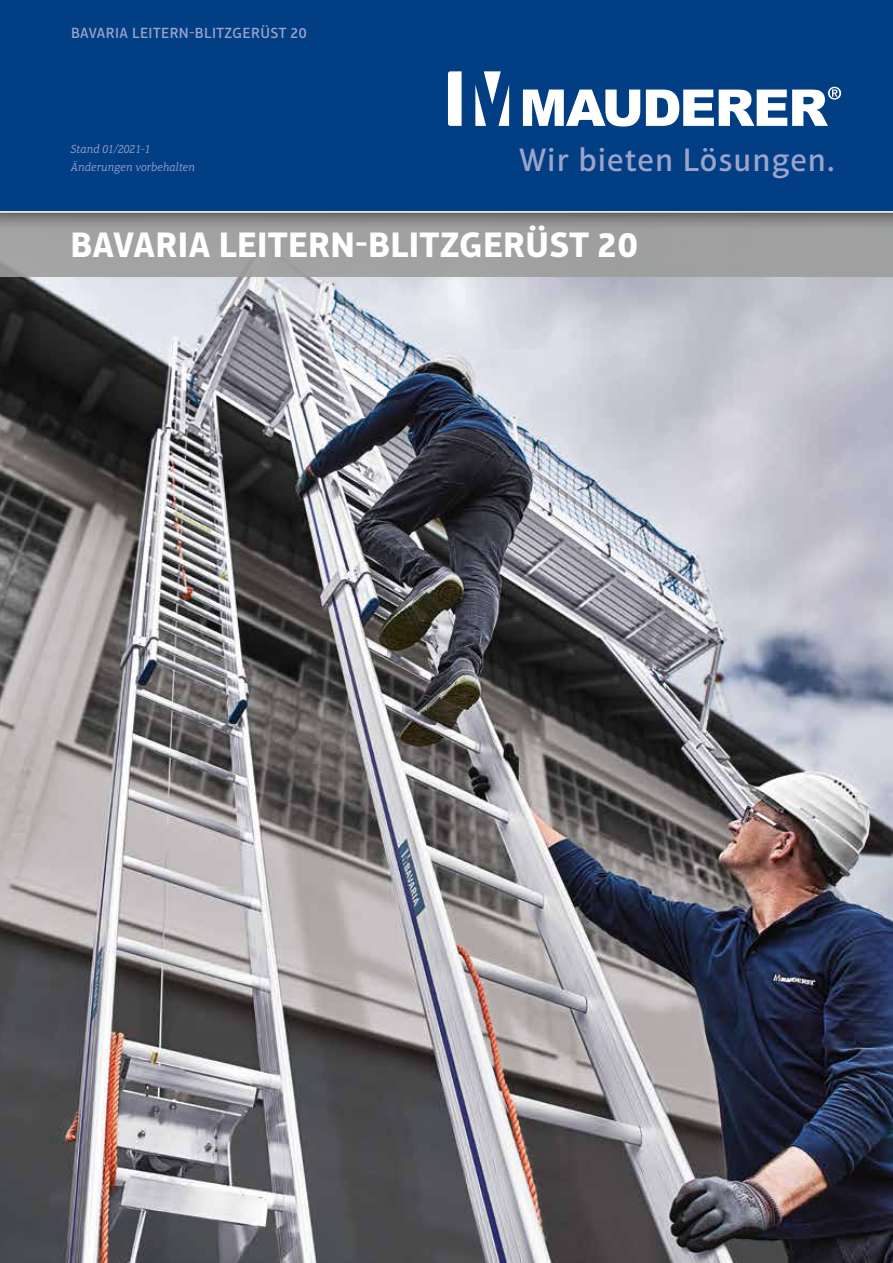
<style>
.page{position:relative;width:893px;height:1263px;background:#fff}
.page>*{position:absolute;margin:0;border:0;box-sizing:border-box;transform-origin:0 0}
.t1{font:700 36px "Aptifer Sans LT Pro";letter-spacing:.015em;color:#fff}
.t2{font:500 33px "Aptifer Sans LT Pro";letter-spacing:.03em;color:#9ca4cc}
.t3{font:500 15px "Aptifer Sans LT Pro";letter-spacing:.035em;color:#9ca4cc}
.t4{font:italic 300 12px/18px "Aptifer Slab LT Pro";letter-spacing:-.005em;color:#9ca4cc}
</style>
<div class="page">
<img style="left:0;top:276px;width:893px;height:987px">
<div style="left:0;top:213px;width:893px;height:63px;background:#9d9d9c"></div>
<div style="left:0;top:0;width:893px;height:231px;background:#000;opacity:.75"></div>
<div style="left:0;top:0;width:893px;height:213px;background:#023e84"></div>
<svg style="left:523px;top:90px;width:117px;height:37px"></svg>
<svg style="left:646px;top:87px;width:195px;height:39px"></svg>
<svg style="left:448px;top:71px;width:14px;height:55px"></svg>
<svg style="left:475px;top:71px;width:34px;height:55px"></svg>
<p class="t3" style="left:71px;top:25px;width:237px">BAVARIA LEITERN-BLITZGERÜST 20</p>
<p class="t4" style="left:71px;top:140px;width:126px">Stand 01/2021-1<br>Änderungen vorbehalten</p>
<h2 class="t2" style="left:519px;top:141px;width:317px">Wir bieten Lösungen.</h2>
<h1 class="t1" style="left:71px;top:223px;width:569px">BAVARIA LEITERN-BLITZGERÜST 20</h1>
</div>
